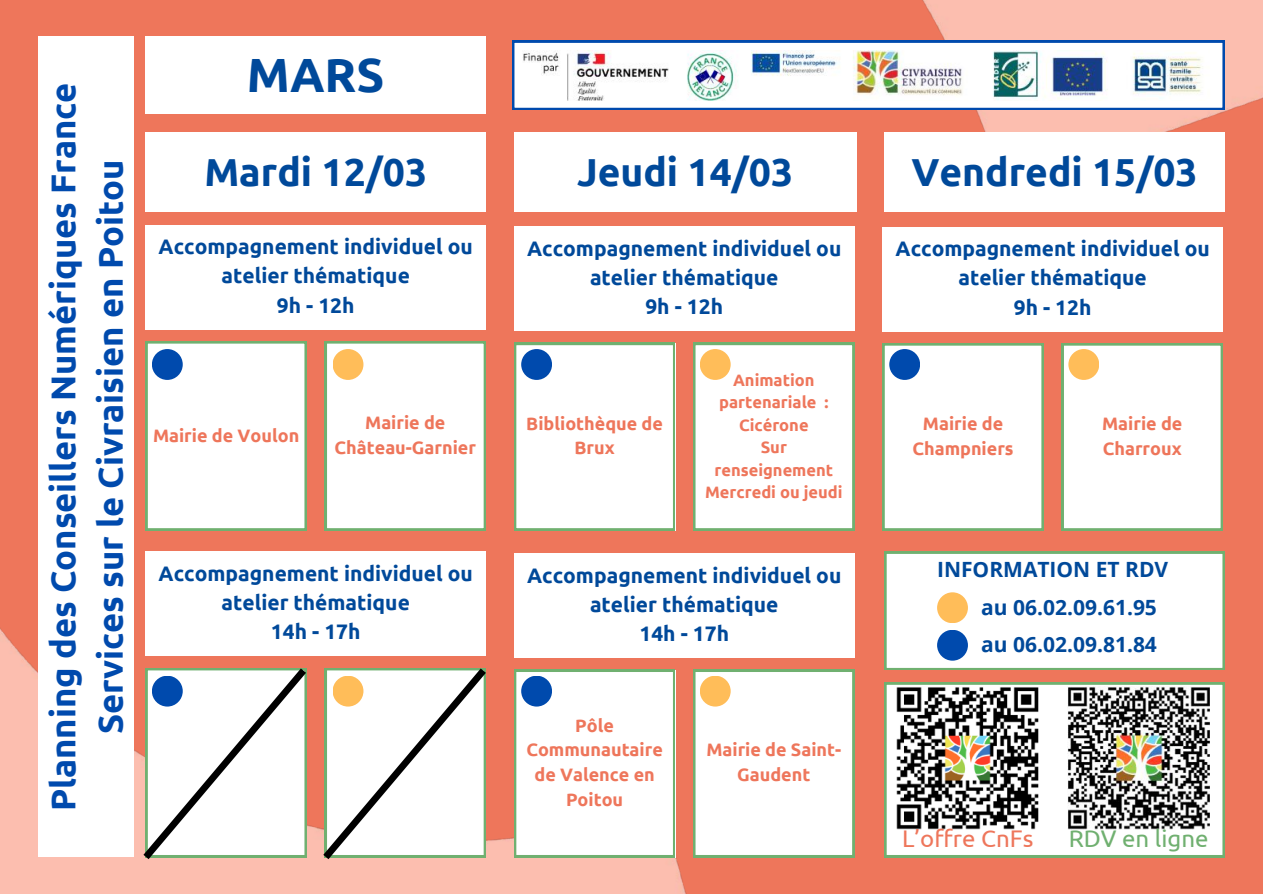
<style>
.page{position:relative;width:1263px;height:894px;background:#fff}
.page>*{position:absolute;margin:0;border:0;box-sizing:border-box;transform-origin:0 0}
.t1{font:700 48px "Ubuntu";color:#00499a}
.t2{font:700 39px "Ubuntu";color:#00499a}
.t3{font:700 34.5px/47.2px "Ubuntu";color:#004aad;text-align:center}
.t4{font:24px "Ubuntu";color:#ee765b}
.t5{font:24px "Ubuntu";color:#70b070}
.t6{font:700 21px/29.2px "Ubuntu";color:#00499a;text-align:center}
.t7{font:700 21px/37.3px "Open Sans";color:#00499a}
.t8{font:700 18px/24.8px "Ubuntu";color:#ee765b;text-align:center}
.t9{font:700 16.5px/22.5px "Ubuntu";color:#ee765b;text-align:center}
</style>
<div class="page">
<img style="left:0;top:0;width:1263px;height:893px">
<div style="left:146px;top:132px;width:340px;height:80px;background:#fff"></div>
<div style="left:514px;top:132px;width:342px;height:80px;background:#fff"></div>
<div style="left:884px;top:132px;width:341px;height:80px;background:#fff"></div>
<div style="left:146px;top:225px;width:340px;height:104px;background:#fff"></div>
<svg style="left:884px;top:682px;width:340px;height:174px"></svg>
<div style="left:38px;top:36px;width:96px;height:821px;background:#fff"></div>
<svg style="left:512px;top:41px;width:713px;height:69px"></svg>
<img style="left:523px;top:50px;width:689px;height:50px">
<div style="left:514px;top:226px;width:340px;height:105px;background:#fff"></div>
<div style="left:882px;top:227px;width:341px;height:104px;background:#fff"></div>
<div style="left:146px;top:551px;width:340px;height:105px;background:#fff"></div>
<div style="left:514px;top:553px;width:340px;height:104px;background:#fff"></div>
<svg style="left:884px;top:551px;width:340px;height:118px"></svg>
<div style="left:937px;top:629px;width:31px;height:31px;background:#004aad;border-radius:50%"></div>
<div style="left:937px;top:592px;width:31px;height:31px;background:#ffbd59;border-radius:50%"></div>
<svg style="left:325px;top:341px;width:161px;height:189px"></svg>
<div style="left:333px;top:349px;width:30px;height:31px;background:#ffbd59;border-radius:50%"></div>
<svg style="left:693px;top:343px;width:161px;height:187px"></svg>
<div style="left:700px;top:349px;width:31px;height:31px;background:#ffbd59;border-radius:50%"></div>
<svg style="left:1062px;top:343px;width:160px;height:187px"></svg>
<div style="left:1068px;top:349px;width:31px;height:31px;background:#ffbd59;border-radius:50%"></div>
<svg style="left:693px;top:669px;width:161px;height:188px"></svg>
<div style="left:700px;top:675px;width:31px;height:31px;background:#ffbd59;border-radius:50%"></div>
<svg style="left:146px;top:341px;width:160px;height:189px"></svg>
<div style="left:152px;top:349px;width:31px;height:31px;background:#004aad;border-radius:50%"></div>
<svg style="left:514px;top:343px;width:161px;height:187px"></svg>
<div style="left:521px;top:349px;width:31px;height:31px;background:#004aad;border-radius:50%"></div>
<svg style="left:882px;top:343px;width:161px;height:187px"></svg>
<div style="left:889px;top:349px;width:31px;height:31px;background:#004aad;border-radius:50%"></div>
<svg style="left:514px;top:669px;width:161px;height:188px"></svg>
<div style="left:521px;top:675px;width:31px;height:31px;background:#004aad;border-radius:50%"></div>
<div style="left:146px;top:36px;width:340px;height:78px;background:#fff"></div>
<img style="left:897px;top:686px;width:141px;height:143px">
<img style="left:1067px;top:686px;width:143px;height:143px">
<svg style="left:137px;top:661px;width:356px;height:205px"></svg>
<h3 class="t3" style="left:39px;top:810px;width:729px;rotate:-90deg">Planning des Conseillers Numériques France<br>Services sur le Civraisien en Poitou</h3>
<h1 class="t1" style="left:247px;top:47px;width:139px">MARS</h1>
<h2 class="t2" style="left:204px;top:150px;width:224px">Mardi 12/03</h2>
<h2 class="t2" style="left:577px;top:150px;width:218px">Jeudi 14/03</h2>
<h2 class="t2" style="left:911px;top:150px;width:288px">Vendredi 15/03</h2>
<p class="t6" style="left:159px;top:231px;width:316px">Accompagnement individuel ou atelier thématique<br>9h - 12h</p>
<p class="t6" style="left:527px;top:233px;width:316px">Accompagnement individuel ou atelier thématique<br>9h - 12h</p>
<p class="t6" style="left:895px;top:234px;width:316px">Accompagnement individuel ou atelier thématique<br>9h - 12h</p>
<p class="t8" style="left:153px;top:422px;width:148px">Mairie de Voulon</p>
<p class="t8" style="left:335px;top:410px;width:143px">Mairie de<br>Château-Garnier</p>
<p class="t9" style="left:705px;top:368px;width:139px">Animation partenariale :<br>Cicérone<br>Sur renseignement<br>Mercredi ou jeudi</p>
<p class="t8" style="left:526px;top:410px;width:138px">Bibliothèque de<br>Brux</p>
<p class="t8" style="left:912px;top:411px;width:103px">Mairie de<br>Champniers</p>
<p class="t8" style="left:1102px;top:411px;width:82px;text-align:left">Mairie de<br>Charroux</p>
<p class="t6" style="left:159px;top:558px;width:316px">Accompagnement individuel ou atelier thématique<br>14h - 17h</p>
<p class="t6" style="left:527px;top:560px;width:316px">Accompagnement individuel ou atelier thématique<br>14h - 17h</p>
<p class="t7" style="left:981px;top:550px;width:188px;text-indent:-44px">INFORMATION ET RDV au 06.02.09.61.95 au 06.02.09.81.84</p>
<p class="t8" style="left:526px;top:712px;width:138px">Pôle<br>Communautaire de Valence en<br>Poitou</p>
<p class="t8" style="left:706px;top:737px;width:136px">Mairie de Saint-<br>Gaudent</p>
<p class="t4" style="left:902px;top:824px;width:133px">L’offre CnFs</p>
<p class="t5" style="left:1069px;top:824px;width:141px">RDV en ligne</p>
</div>
